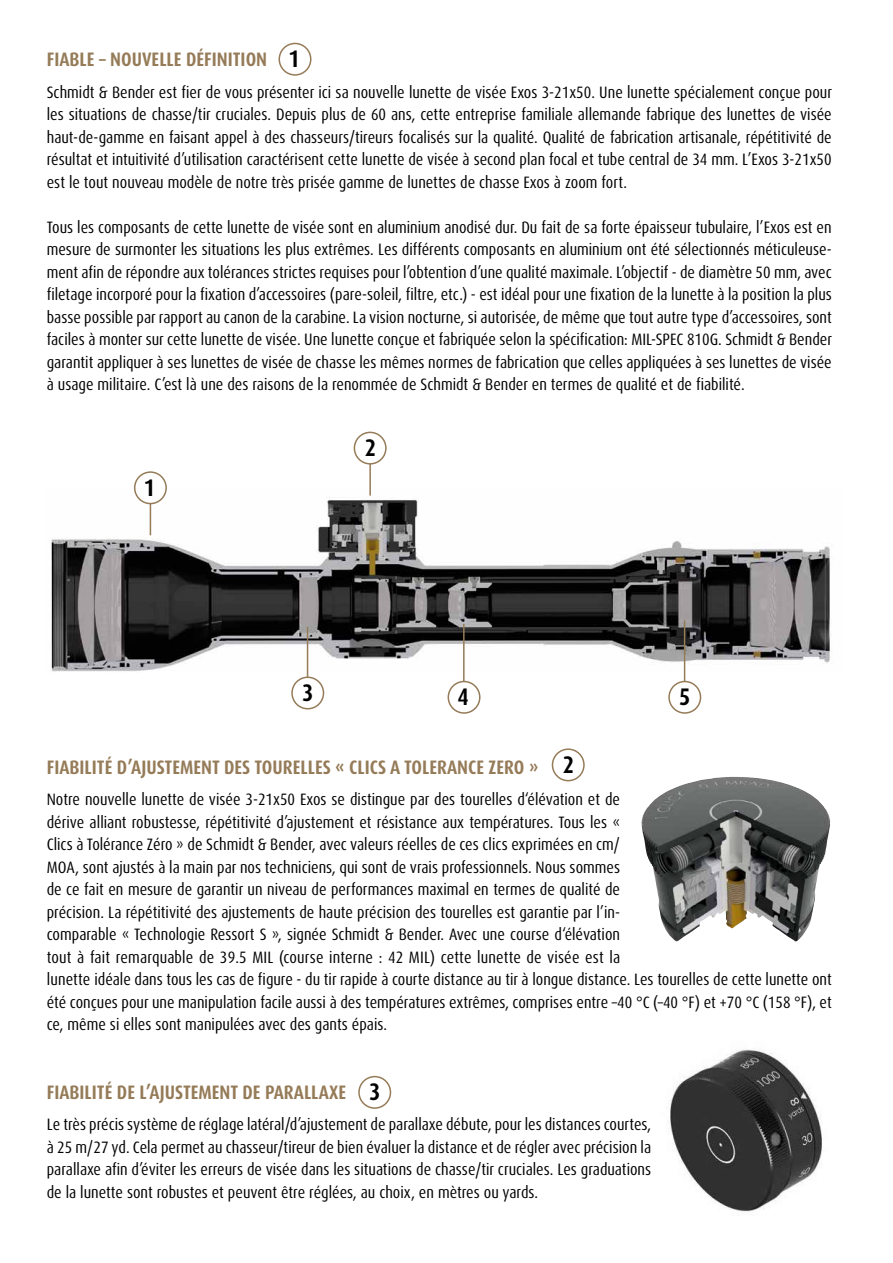
<style>
.page{position:relative;width:893px;height:1263px;background:#fff}
.page>*{position:absolute;margin:0;border:0;box-sizing:border-box;transform-origin:0 0}
.t1{font:700 condensed 24px "Dax Pro";color:#000}
.t2{font:700 condensed 19.5px "Dax Pro";color:#957b58}
.t3{font:condensed 16.5px/22.5px "Dax Pro";color:#000;text-align:justify}
</style>
<div class="page">
<img style="left:641px;top:777px;width:183px;height:164px">
<img style="left:670px;top:1049px;width:153px;height:163px">
<div style="left:552px;top:748px;width:33px;height:33px;border:2px solid #957b58;border-radius:50%"></div>
<div style="left:358px;top:1076px;width:33px;height:33px;border:2px solid #957b58;border-radius:50%"></div>
<div style="left:279px;top:43px;width:32px;height:33px;border:2px solid #957b58;border-radius:50%"></div>
<img style="left:51px;top:492px;width:779px;height:180px">
<hr style="left:369px;top:463px;width:2px;height:33px;background:#957b58">
<div style="left:354px;top:432px;width:33px;height:33px;border:2px solid #957b58;border-radius:50%"></div>
<hr style="left:307px;top:627px;width:1px;height:50px;background:#957b58">
<div style="left:291px;top:676px;width:33px;height:33px;border:2px solid #957b58;border-radius:50%"></div>
<hr style="left:150px;top:503px;width:1px;height:32px;background:#957b58">
<div style="left:134px;top:471px;width:33px;height:33px;border:2px solid #957b58;border-radius:50%"></div>
<hr style="left:684px;top:620px;width:1px;height:61px;background:#957b58">
<div style="left:668px;top:681px;width:33px;height:33px;border:2px solid #957b58;border-radius:50%"></div>
<div style="left:448px;top:681px;width:32px;height:33px;border:2px solid #957b58;border-radius:50%"></div>
<hr style="left:463px;top:624px;width:2px;height:57px;background:#957b58">
<p class="t2" style="left:47px;top:47px;width:222px">FIABLE – NOUVELLE DÉFINITION</p>
<p class="t3" style="left:47px;top:81px;width:787px">Schmidt &amp; Bender est fier de vous présenter ici sa nouvelle lunette de visée Exos 3-21x50. Une lunette spécialement conçue pour les situations de chasse/tir cruciales. Depuis plus de 60 ans, cette entreprise familiale allemande fabrique des lunettes de visée haut-de-gamme en faisant appel à des chasseurs/tireurs focalisés sur la qualité. Qualité de fabrication artisanale, répétitivité de résultat et intuitivité d’utilisation caractérisent cette lunette de visée à second plan focal et tube central de 34 mm. L’Exos 3-21x50 est le tout nouveau modèle de notre très prisée gamme de lunettes de chasse Exos à zoom fort.</p>
<p class="t3" style="left:47px;top:216px;width:787px">Tous les composants de cette lunette de visée sont en aluminium anodisé dur. Du fait de sa forte épaisseur tubulaire, l’Exos est en mesure de surmonter les situations les plus extrêmes. Les différents composants en aluminium ont été sélectionnés méticuleuse&shy;ment afin de répondre aux tolérances strictes requises pour l’obtention d’une qualité maximale. L’objectif - de diamètre 50 mm, avec filetage incorporé pour la fixation d’accessoires (pare-soleil, filtre, etc.) - est idéal pour une fixation de la lunette à la position la plus basse possible par rapport au canon de la carabine. La vision nocturne, si autorisée, de même que tout autre type d’accessoires, sont faciles à monter sur cette lunette de visée. Une lunette conçue et fabriquée selon la spécification: MIL-SPEC 810G. Schmidt &amp; Bender garantit appliquer à ses lunettes de visée de chasse les mêmes normes de fabrication que celles appliquées à ses lunettes de visée à usage militaire. C’est là une des raisons de la renommée de Schmidt &amp; Bender en termes de qualité et de fiabilité.</p>
<h1 class="t1" style="left:288px;top:44px;width:13px">1</h1>
<h1 class="t1" style="left:144px;top:472px;width:13px">1</h1>
<h1 class="t1" style="left:365px;top:432px;width:13px">2</h1>
<h1 class="t1" style="left:302px;top:677px;width:13px">3</h1>
<h1 class="t1" style="left:457px;top:681px;width:13px">4</h1>
<h1 class="t1" style="left:679px;top:681px;width:13px">5</h1>
<h1 class="t1" style="left:563px;top:749px;width:13px">2</h1>
<p class="t2" style="left:47px;top:754px;width:493px">FIABILITÉ D’AJUSTEMENT DES TOURELLES « CLICS A TOLERANCE ZERO »</p>
<p class="t3" style="left:47px;top:788px;width:786px;text-align:left">Notre nouvelle lunette de visée 3-21x50 Exos se distingue par des tourelles d‘élévation et de<br>dérive alliant robustesse, répétitivité d’ajustement et résistance aux températures. Tous les «<br>Clics à Tolérance Zéro » de Schmidt &amp; Bender, avec valeurs réelles de ces clics exprimées en cm/<br>MOA, sont ajustés à la main par nos techniciens, qui sont de vrais professionnels. Nous sommes<br>de ce fait en mesure de garantir un niveau de performances maximal en termes de qualité de<br>précision. La répétitivité des ajustements de haute précision des tourelles est garantie par l’in-<br>comparable « Technologie Ressort S », signée Schmidt &amp; Bender. Avec une course d‘élévation<br>tout à fait remarquable de 39.5 MIL (course interne : 42 MIL) cette lunette de visée est la<br>lunette idéale dans tous les cas de figure - du tir rapide à courte distance au tir à longue distance. Les tourelles de cette lunette ont été conçues pour une manipulation facile aussi à des températures extrêmes, comprises entre –40 °C (–40 °F) et +70 °C (158 °F), et ce, même si elles sont manipulées avec des gants épais.</p>
<p class="t2" style="left:47px;top:1079px;width:301px">FIABILITÉ DE L’AJUSTEMENT DE PARALLAXE</p>
<p class="t3" style="left:47px;top:1113px;width:606px">Le très précis système de réglage latéral/d’ajustement de parallaxe débute, pour les distances courtes, à 25 m/27 yd. Cela permet au chasseur/tireur de bien évaluer la distance et de régler avec précision la parallaxe afin d’éviter les erreurs de visée dans les situations de chasse/tir cruciales. Les graduations de la lunette sont robustes et peuvent être réglées, au choix, en mètres ou yards.</p>
<h1 class="t1" style="left:369px;top:1077px;width:13px">3</h1>
</div>
